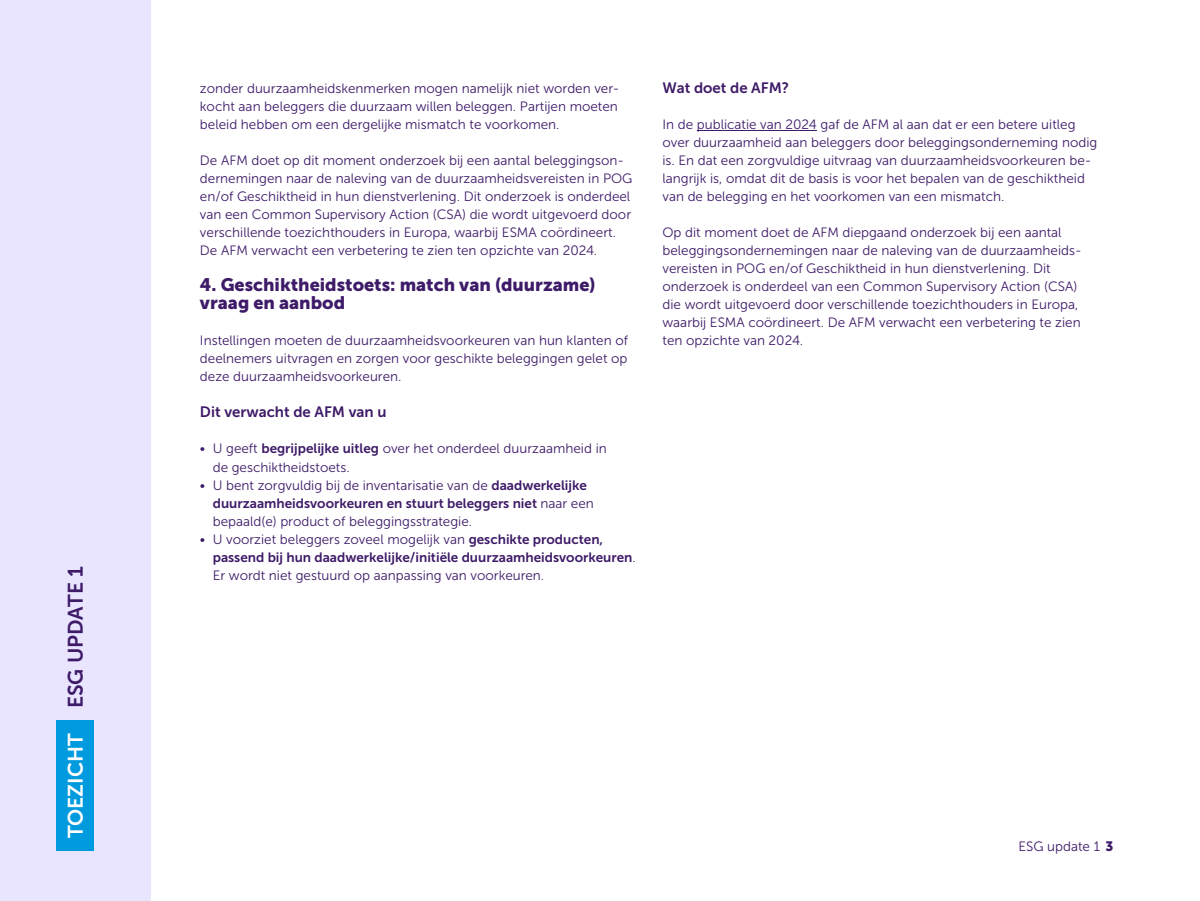
<style>
.page{position:relative;width:1200px;height:901px;background:#fff}
.page>*{position:absolute;margin:0;border:0;box-sizing:border-box;transform-origin:0 0}
.t1{font:21px "Museo Sans 700";color:#3e1b68}
.H2_Paragraafkop{font:18px/18px "Museo Sans 900";color:#3e1b68}
.H3_Subparagraafkop{font:15px "Museo Sans 700";color:#3e1b68}
.P_Platte_tekst{font:13.5px/18px "Museo Sans 300";color:#3e1b68}
.s1{color:#fff}
.s2{font-family:"Museo Sans 700"}
.s3{font-family:"Museo Sans 900"}
</style>
<div class="page">
<div style="left:0;top:0;width:150px;height:900px;background:#e9e5ff"></div>
<div style="left:56px;top:720px;width:38px;height:130px;background:#009ade"></div>
<hr style="left:697px;top:130px;width:120px;height:1px;background:#3e1b68">
<h1 class="t1" style="left:64px;top:837px;width:273px;rotate:-90deg"><span class="s1">TOEZICHT</span> ESG UPDATE 1</h1>
<p class="P_Platte_tekst" style="left:200px;top:79px;width:421px">zonder duurzaamheidskenmerken mogen namelijk niet worden ver&shy;kocht aan beleggers die duurzaam willen beleggen. Partijen moeten beleid hebben om een dergelijke mismatch te voorkomen.</p>
<p class="P_Platte_tekst" style="left:200px;top:151px;width:434px">De AFM doet op dit moment onderzoek bij een aantal beleggingson&shy;dernemingen naar de naleving van de duurzaamheidsvereisten in POG en/of Geschiktheid in hun dienstverlening. Dit onderzoek is onderdeel van een Common Supervisory Action (CSA) die wordt uitgevoerd door verschillende toezichthouders in Europa, waarbij ESMA coördineert.<br>De AFM verwacht een verbetering te zien ten opzichte van 2024.</p>
<h2 class="H2_Paragraafkop" style="left:200px;top:276px;width:397px">4. Geschiktheidstoets: match van (duurzame) vraag en aanbod</h2>
<p class="P_Platte_tekst" style="left:200px;top:331px;width:430px;text-align:justify">Instellingen moeten de duurzaamheidsvoorkeuren van hun klanten of deelnemers uitvragen en zorgen voor geschikte beleggingen gelet op deze duurzaamheidsvoorkeuren.</p>
<h3 class="H3_Subparagraafkop" style="left:200px;top:403px;width:188px">Dit verwacht de AFM van u</h3>
<p class="P_Platte_tekst" style="left:213px;top:439px;width:396px;text-indent:-13px">• U geeft <span class="s2">begrijpelijke uitleg</span> over het onderdeel duurzaamheid in de geschiktheidstoets.</p>
<p class="P_Platte_tekst" style="left:213px;top:475px;width:383px;text-indent:-13px">• U bent zorgvuldig bij de inventarisatie van de <span class="s2">daadwerkelijke duurzaamheidsvoorkeuren en stuurt beleggers niet</span> naar een bepaald(e) product of beleggingsstrategie.</p>
<p class="P_Platte_tekst" style="left:213px;top:529px;width:425px;text-indent:-13px">• U voorziet beleggers zoveel mogelijk van <span class="s2">geschikte producten, passend bij hun daadwerkelijke/initiële duurzaamheidsvoorkeuren</span>.<br>Er wordt niet gestuurd op aanpassing van voorkeuren.</p>
<h3 class="H3_Subparagraafkop" style="left:662px;top:79px;width:128px">Wat doet de AFM?</h3>
<p class="P_Platte_tekst" style="left:662px;top:115px;width:436px">In de publicatie van 2024 gaf de AFM al aan dat er een betere uitleg over duurzaamheid aan beleggers door beleggingsonderneming nodig is. En dat een zorgvuldige uitvraag van duurzaamheidsvoorkeuren be&shy;langrijk is, omdat dit de basis is voor het bepalen van de geschiktheid van de belegging en het voorkomen van een mismatch.</p>
<p class="P_Platte_tekst" style="left:662px;top:223px;width:421px">Op dit moment doet de AFM diepgaand onderzoek bij een aantal beleggingsondernemingen naar de naleving van de duurzaamheids&shy;vereisten in POG en/of Geschiktheid in hun dienstverlening. Dit onderzoek is onderdeel van een Common Supervisory Action (CSA) die wordt uitgevoerd door verschillende toezichthouders in Europa, waarbij ESMA coördineert. De AFM verwacht een verbetering te zien ten opzichte van 2024.</p>
<p class="P_Platte_tekst" style="left:1018px;top:836px;width:97px">ESG update 1 <span class="s3">3</span></p>
</div>
